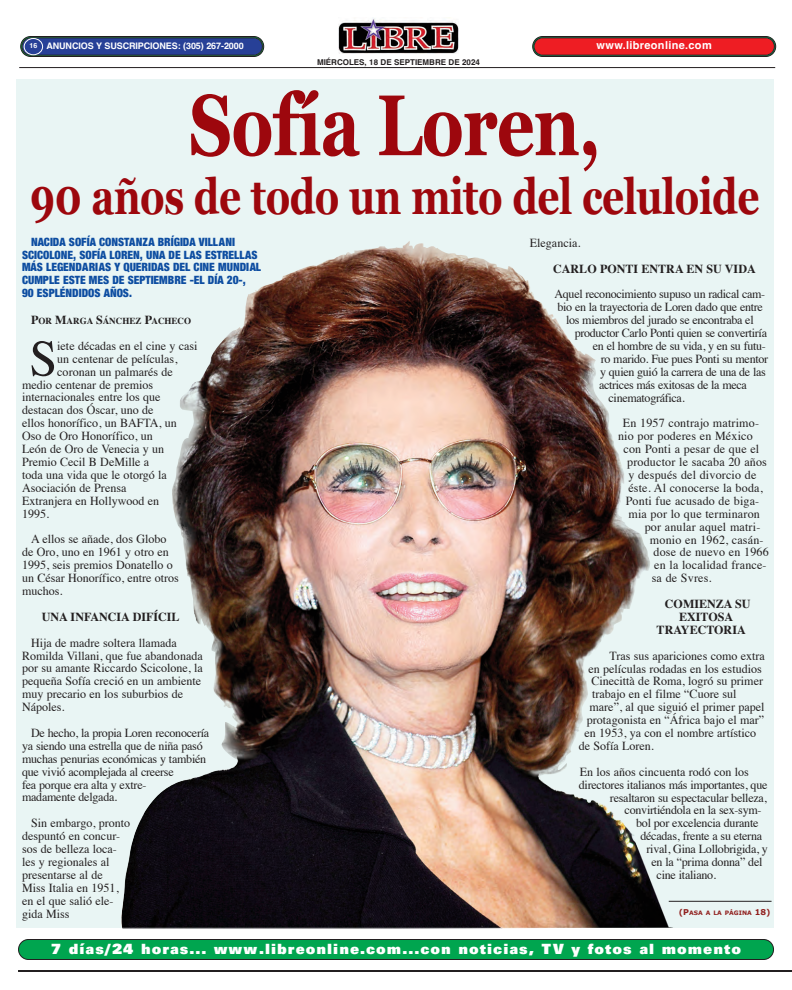
<style>
.page{position:relative;width:792px;height:990px;background:#fff}
.page>*{position:absolute;margin:0;border:0;box-sizing:border-box;transform-origin:0 0}
.t1{font:700 86px "Georgia";letter-spacing:-.015em;color:#9d070d;scale:.77 1}
.t2{font:51.3px "Times";color:#231f20}
.t3{font:700 50px "Georgia";letter-spacing:-.015em;color:#9d070d;scale:.77 1}
.t4{font:15.3px "Univers Ultra Bold DTC";letter-spacing:.065em;color:#fff}
.t5{font:12.3px/12.9px "Times";color:#231f20}
.t6{font:12.3px/12.9px "Times";letter-spacing:-.02em;color:#231f20}
.t7{font:12.3px "Times";letter-spacing:-.025em;color:#231f20}
.t8{font:12.3px/12.9px "Sans Black Condensed DTC";color:#0d4da1}
.t9{font:700 12.3px "Times";color:#231f20}
.t10{font:700 11px "Helvetica";letter-spacing:.03em;color:#fff}
.t11{font:700 9.2px "Times";color:#231f20}
.t12{font:700 9px "Helvetica";letter-spacing:-.01em;color:#fff}
.t13{font:700 8px "Helvetica";color:#231f20}
.t14{font:700 6px "Verdana";color:#91211f}
.s1{font-size:7px}
.s2{font-size:12.3px}
.s3{font-size:8px}
</style>
<div class="page">
<img style="left:338px;top:18px;width:121px;height:35px">
<svg style="left:532px;top:36px;width:245px;height:21px;background:#bf2729"></svg>
<svg style="left:20px;top:36px;width:245px;height:21px;background:#2d4381"></svg>
<hr style="left:19px;top:67px;width:756px;height:1px;background:#231f20">
<hr style="left:18px;top:970px;width:774px;height:2px;background:#231f20">
<svg style="left:18px;top:939px;width:756px;height:21px;background:#04984b"></svg>
<div style="left:16px;top:79px;width:757px;height:849px;background:#e9f5f4"></div>
<img style="left:122px;top:241px;width:528px;height:674px">
<hr style="left:669px;top:901px;width:103px;height:1px;background:#231f20">
<p class="t12" style="left:29px;top:42px;width:216px"><span class="s1">16</span> ANUNCIOS Y SUSCRIPCIONES: (305) 267-2000</p>
<p class="t10" style="left:597px;top:41px;width:117px">www.libreonline.com</p>
<p class="t13" style="left:317px;top:58px;width:164px">MIÉRCOLES, 18 DE SEPTIEMBRE DE 2024</p>
<h1 class="t1" style="left:189px;top:76px;width:536px">Sofía Loren,</h1>
<h3 class="t3" style="left:30px;top:168px;width:949px">90 años de todo un mito del celuloide</h3>
<p class="t8" style="left:22px;top:236px;width:241px;text-indent:9px">NACIDA SOFÍA CONSTANZA BRÍGIDA VILLANI SCICOLONE, SOFÍA LOREN, UNA DE LAS ESTRELLAS MÁS LEGENDARIAS Y QUERIDAS DEL CINE MUNDIAL CUMPLE ESTE MES DE SEPTIEMBRE -EL DÍA 20-,<br>90 ESPLÉNDIDOS AÑOS.</p>
<p class="t11" style="left:31px;top:317px;width:162px"><span class="s2">P</span>OR <span class="s2">M</span>ARGA <span class="s2">S</span>ÁNCHEZ <span class="s2">P</span>ACHECO</p>
<h2 class="t2" style="left:29px;top:337px;width:29px">S</h2>
<p class="t5" style="left:57px;top:340px;width:142px">iete décadas en el cine y casi</p>
<p class="t5" style="left:530px;top:237px;width:52px">Elegancia.</p>
<p class="t9" style="left:553px;top:263px;width:204px">CARLO PONTI ENTRA EN SU VIDA</p>
<p class="t7" style="left:555px;top:289px;width:212px">Aquel reconocimiento supuso un radical cam-</p>
<p class="t7" style="left:558px;top:302px;width:207px">bio en la trayectoria de Loren dado que entre</p>
<p class="t7" style="left:566px;top:315px;width:189px">los miembros del jurado se encontraba el</p>
<p class="t7" style="left:575px;top:328px;width:194px">productor Carlo Ponti quien se convertiría</p>
<p class="t7" style="left:593px;top:341px;width:175px">en el hombre de su vida, y en su futu-</p>
<p class="t7" style="left:601px;top:354px;width:169px">ro marido. Fue pues Ponti su mentor</p>
<p class="t7" style="left:600px;top:367px;width:167px">y quien guió la carrera de una de las</p>
<p class="t7" style="left:599px;top:379px;width:149px">actrices más exitosas de la meca</p>
<p class="t7" style="left:609px;top:392px;width:78px">cinematográfica.</p>
<p class="t5" style="left:623px;top:418px;width:138px">En 1957 contrajo matrimo-</p>
<p class="t5" style="left:618px;top:431px;width:136px">nio por poderes en México</p>
<p class="t5" style="left:624px;top:444px;width:137px">con Ponti a pesar de que el</p>
<p class="t5" style="left:627px;top:457px;width:141px">productor le sacaba 20 años</p>
<p class="t5" style="left:628px;top:469px;width:130px">y después del divorcio de</p>
<p class="t5" style="left:628px;top:482px;width:136px">éste. Al conocerse la boda,</p>
<p class="t5" style="left:626px;top:495px;width:135px">Ponti fue acusado de biga-</p>
<p class="t5" style="left:629px;top:508px;width:133px">mia por lo que terminaron</p>
<p class="t5" style="left:645px;top:521px;width:117px">por anular aquel matri-</p>
<p class="t5" style="left:650px;top:534px;width:115px">monio en 1962, casán-</p>
<p class="t5" style="left:653px;top:547px;width:117px">dose de nuevo en 1966</p>
<p class="t5" style="left:654px;top:560px;width:114px">en la localidad france-</p>
<p class="t5" style="left:652px;top:573px;width:61px">sa de Svres.</p>
<p class="t9" style="left:665px;top:599px;width:87px">COMIENZA SU</p>
<p class="t9" style="left:679px;top:612px;width:56px">EXITOSA</p>
<p class="t9" style="left:657px;top:625px;width:91px">TRAYECTORIA</p>
<p class="t5" style="left:609px;top:650px;width:157px">Tras sus apariciones como extra</p>
<p class="t5" style="left:589px;top:663px;width:175px">en películas rodadas en los estudios</p>
<p class="t5" style="left:591px;top:676px;width:173px">Cinecittà de Roma, logró su primer</p>
<p class="t5" style="left:592px;top:689px;width:146px">trabajo en el filme “Cuore sul</p>
<p class="t5" style="left:590px;top:702px;width:176px">mare”, al que siguió el primer papel</p>
<p class="t5" style="left:587px;top:715px;width:179px">protagonista en “África bajo el mar”</p>
<p class="t5" style="left:585px;top:728px;width:173px">en 1953, ya con el nombre artístico</p>
<p class="t5" style="left:579px;top:740px;width:77px">de Sofía Loren.</p>
<p class="t5" style="left:580px;top:766px;width:171px">En los años cincuenta rodó con los</p>
<p class="t6" style="left:579px;top:779px;width:190px">directores italianos más importantes, que</p>
<p class="t6" style="left:610px;top:792px;width:158px">resaltaron su espectacular belleza,</p>
<p class="t6" style="left:625px;top:805px;width:139px">convirtiéndola en la sex-sym-</p>
<p class="t6" style="left:636px;top:818px;width:124px">bol por excelencia durante</p>
<p class="t6" style="left:640px;top:831px;width:123px">décadas, frente a su eterna</p>
<p class="t6" style="left:646px;top:844px;width:123px">rival, Gina Lollobrigida, y</p>
<p class="t6" style="left:651px;top:857px;width:113px">en la “prima donna” del</p>
<p class="t6" style="left:657px;top:869px;width:61px">cine italiano.</p>
<p class="t14" style="left:679px;top:909px;width:93px"><span class="s3">(P</span>ASA A LA PÁGINA <span class="s3">18)</span></p>
<p class="t5" style="left:57px;top:353px;width:122px">un centenar de películas,</p>
<p class="t5" style="left:57px;top:366px;width:117px">coronan un palmarés de</p>
<p class="t5" style="left:22px;top:379px;width:133px">medio centenar de premios</p>
<p class="t5" style="left:22px;top:392px;width:140px">internacionales entre los que</p>
<p class="t5" style="left:22px;top:405px;width:133px">destacan dos Óscar, uno de</p>
<p class="t5" style="left:22px;top:418px;width:156px">ellos honorífico, un BAFTA, un</p>
<p class="t5" style="left:22px;top:431px;width:132px">Oso de Oro Honorífico, un</p>
<p class="t5" style="left:22px;top:444px;width:144px">León de Oro de Venecia y un</p>
<p class="t5" style="left:22px;top:456px;width:129px">Premio Cecil B DeMille a</p>
<p class="t5" style="left:22px;top:469px;width:146px">toda una vida que le otorgó la</p>
<p class="t5" style="left:22px;top:482px;width:106px">Asociación de Prensa</p>
<p class="t5" style="left:22px;top:495px;width:139px">Extranjera en Hollywood en</p>
<p class="t5" style="left:22px;top:508px;width:29px">1995.</p>
<p class="t5" style="left:22px;top:534px;width:158px;text-indent:9px">A ellos se añade, dos Globo de Oro, uno en 1961 y otro en<br>1995, seis premios Donatello o un César Honorífico, entre otros muchos.</p>
<p class="t9" style="left:42px;top:612px;width:139px">UNA INFANCIA DIFÍCIL</p>
<p class="t5" style="left:22px;top:637px;width:182px;text-indent:9px">Hija de madre soltera llamada<br>Romilda Villani, que fue abandonada por su amante Riccardo Scicolone, la pequeña Sofía creció en un ambiente muy precario en los suburbios de<br>Nápoles.</p>
<p class="t6" style="left:22px;top:727px;width:189px;text-indent:9px">De hecho, la propia Loren reconocería ya siendo una estrella que de niña pasó muchas penurias económicas y también que vivió acomplejada al creerse<br>fea porque era alta y extre-<br>madamente delgada.</p>
<p class="t5" style="left:22px;top:818px;width:110px;text-indent:9px">Sin embargo, pronto despuntó en concur&shy;sos de belleza loca&shy;les y regionales al presentarse al de<br>Miss Italia en 1951, en el que salió ele&shy;gida Miss</p>
<p class="t4" style="left:51px;top:944px;width:692px">7 días/24 horas... www.libreonline.com...con noticias, TV y fotos al momento</p>
</div>
